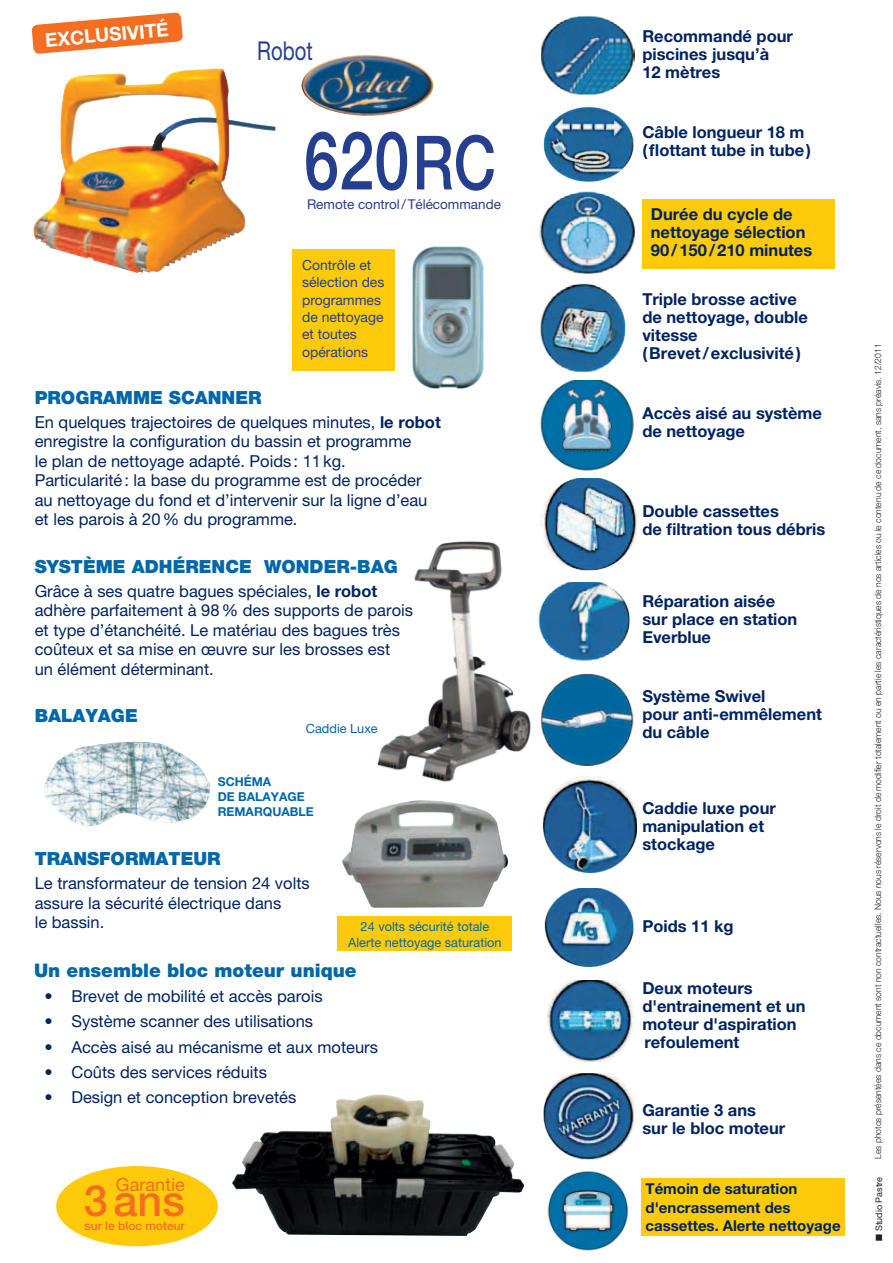
<style>
.page{position:relative;width:893px;height:1263px;background:#fff}
.page>*{position:absolute;margin:0;border:0;box-sizing:border-box;transform-origin:0 0}
.t1{font:500 81px "Helvetica Neue";color:#253f8e;scale:.78 1}
.t2{font:500 43.2px "Helvetica Neue";color:#f36e21}
.t3{font:25.95px "Helvetica Neue";color:#253f8e;scale:.78 1}
.t4{font:700 19.05px "Helvetica Neue";color:#fff}
.t5{font:900 18.75px "Helvetica Neue";color:#0067aa}
.t6{font:900 18.15px "Helvetica Neue";color:#0067aa}
.t7{font:18.15px "Helvetica Neue";color:#f36e21}
.t8{font:16.5px/19.5px "Helvetica Neue";color:#002361}
.t9{font:700 16.5px/18px "Helvetica Neue";color:#002361}
.t10{font:700 15px/18px "Helvetica Neue";color:#002361}
.t11{font:13.95px/17.4px "Helvetica Neue";color:#253f8e}
.t12{font:13.5px "Helvetica Neue";color:#253f8e}
.t13{font:12.75px/15.9px "Helvetica Neue";color:#0067aa;text-align:center}
.t14{font:700 12.3px/15.3px "Helvetica Neue";color:#0067aa}
.t15{font:500 12px "Helvetica Neue";color:#f36e21}
.t16{font:300 9px "Helvetica Neue";color:#231f20;scale:.95 1}
.t17{font:9px "Helvetica Neue";color:#231f20}
.s1{font-size:75px}
.s2{font-weight:700}
</style>
<div class="page">
<img style="left:33px;top:68px;width:202px;height:205px">
<div style="left:292px;top:249px;width:103px;height:121px;background:#feca0a"></div>
<div style="left:641px;top:1178px;width:204px;height:57px;background:#feca0a"></div>
<img style="left:301px;top:55px;width:61px;height:57px">
<svg style="left:31px;top:12px;width:152px;height:42px"></svg>
<img style="left:44px;top:742px;width:166px;height:84px">
<img style="left:232px;top:1094px;width:293px;height:142px">
<div style="left:338px;top:916px;width:174px;height:35px;background:#feca0a"></div>
<div style="left:56px;top:1166px;width:162px;height:80px;background:#feca0a;border-radius:50%"></div>
<img style="left:342px;top:800px;width:166px;height:108px">
<img style="left:377px;top:541px;width:154px;height:241px">
<img style="left:412px;top:246px;width:72px;height:143px">
<div style="left:642px;top:199px;width:193px;height:70px;background:#feca0a"></div>
<img style="left:547px;top:1171px;width:82px;height:80px">
<img style="left:542px;top:776px;width:95px;height:97px">
<img style="left:547px;top:981px;width:86px;height:81px">
<img style="left:540px;top:283px;width:86px;height:89px">
<img style="left:542px;top:16px;width:92px;height:79px">
<img style="left:544px;top:888px;width:90px;height:79px">
<img style="left:543px;top:1073px;width:92px;height:87px">
<img style="left:543px;top:107px;width:91px;height:75px">
<img style="left:539px;top:191px;width:95px;height:83px">
<img style="left:542px;top:478px;width:94px;height:93px">
<img style="left:538px;top:582px;width:92px;height:79px">
<img style="left:540px;top:673px;width:94px;height:92px">
<img style="left:540px;top:380px;width:94px;height:91px">
<p class="t4" style="left:44px;top:28px;width:125px;rotate:-5deg">EXCLUSIVITÉ</p>
<p class="t3" style="left:257px;top:35px;width:73px">Robot</p>
<p class="t1" style="left:304px;top:112px;width:248px">620<span class="s1">RC</span></p>
<p class="t12" style="left:307px;top:196px;width:195px">Remote control/Télécommande</p>
<p class="t11" style="left:302px;top:256px;width:84px">Contrôle et sélection des programmes de nettoyage et toutes opérations</p>
<p class="t6" style="left:35px;top:387px;width:228px">PROGRAMME SCANNER</p>
<p class="t8" style="left:35px;top:412px;width:408px">En quelques trajectoires de quelques minutes, <span class="s2">le robot </span>enregistre la configuration du bassin et programme<br>le plan de nettoyage adapté. Poids: 11kg.<br>Particularité: la base du programme est de procéder au nettoyage du fond et d’intervenir sur la ligne d’eau et les parois à 20% du programme.</p>
<p class="t6" style="left:35px;top:556px;width:365px">SYSTÈME ADHÉRENCE WONDER-BAG</p>
<p class="t8" style="left:35px;top:581px;width:380px">Grâce à ses quatre bagues spéciales, <span class="s2">le robot </span>adhère parfaitement à 98% des supports de parois et type d’étanchéité. Le matériau des bagues très coûteux et sa mise en œuvre sur les brosses est<br>un élément déterminant.</p>
<p class="t6" style="left:35px;top:705px;width:52px">BALAYAGE</p>
<p class="t13" style="left:306px;top:721px;width:73px">Caddie Luxe</p>
<p class="t14" style="left:218px;top:773px;width:54px">Schéma de bala</p>
<p class="t14" style="left:218px;top:789px;width:89px;text-align:right">yage remarquable</p>
<p class="t6" style="left:35px;top:848px;width:187px">TRANSFORMATEUR</p>
<p class="t8" style="left:35px;top:873px;width:277px">Le transformateur de tension 24 volts assure la sécurité électrique dans<br>le bassin.</p>
<p class="t13" style="left:348px;top:918px;width:155px">24 volts sécurité totale<br>Alerte nettoyage saturation</p>
<p class="t5" style="left:34px;top:959px;width:324px">UN ENSEMBLE BLOC MOTEUR UNIQUE</p>
<p class="t8" style="left:44px;top:986px;width:280px">• Brevet de mobilité et accès parois</p>
<p class="t8" style="left:44px;top:1011px;width:270px">• Système scanner des utilisations</p>
<p class="t8" style="left:44px;top:1037px;width:335px">• Accès aisé au mécanisme et aux moteurs</p>
<p class="t8" style="left:44px;top:1062px;width:224px">• Coûts des services réduits</p>
<p class="t8" style="left:44px;top:1087px;width:253px">• Design et conception brevetés</p>
<p class="t7" style="left:116px;top:1174px;width:70px">Garantie</p>
<p class="t2" style="left:84px;top:1175px;width:102px">3ans</p>
<p class="t15" style="left:85px;top:1218px;width:102px">sur le bloc moteur</p>
<p class="t9" style="left:642px;top:27px;width:152px">Recommandé pour piscines jusqu’à<br>12 mètres</p>
<p class="t9" style="left:642px;top:123px;width:170px">Câble longueur 18 m (flottant tube in tube)</p>
<p class="t9" style="left:651px;top:205px;width:163px">Durée du cycle de nettoyage sélection<br>90/150/210 minutes</p>
<p class="t9" style="left:642px;top:290px;width:167px">Triple brosse active de nettoyage, double vitesse<br>( Brevet/exclusivité)</p>
<p class="t9" style="left:642px;top:404px;width:181px">Accès aisé au système de nettoyage</p>
<p class="t9" style="left:642px;top:502px;width:184px">Double cassettes<br>de filtration tous débris</p>
<p class="t9" style="left:642px;top:591px;width:156px">Réparation aisée sur place en station<br>Everblue</p>
<p class="t9" style="left:642px;top:687px;width:181px">Système Swivel<br>pour anti-emmêlement du câble</p>
<p class="t9" style="left:642px;top:799px;width:135px">Caddie luxe pour manipulation et stockage</p>
<p class="t9" style="left:642px;top:916px;width:93px">Poids 11 kg</p>
<p class="t9" style="left:642px;top:978px;width:165px">Deux moteurs d'entrainement et un moteur d'aspiration refoulement</p>
<p class="t9" style="left:642px;top:1101px;width:144px">Garantie 3 ans<br>sur le bloc moteur</p>
<p class="t10" style="left:645px;top:1180px;width:197px">Témoin de saturation d'encrassement des cassettes. Alerte nettoyage</p>
<p class="t16" style="left:872px;top:1159px;width:860px;rotate:-90deg">Les photos présentées dans ce document sont non contractuelles. Nous nous réservons le droit de modifier totalement ou en partie les caractéristiques de nos articles ou le contenu de ce document, sans préavis. 12/2011</p>
<p class="t17" style="left:874px;top:1241px;width:65px;rotate:-90deg">■ Studio Pastre</p>
</div>
